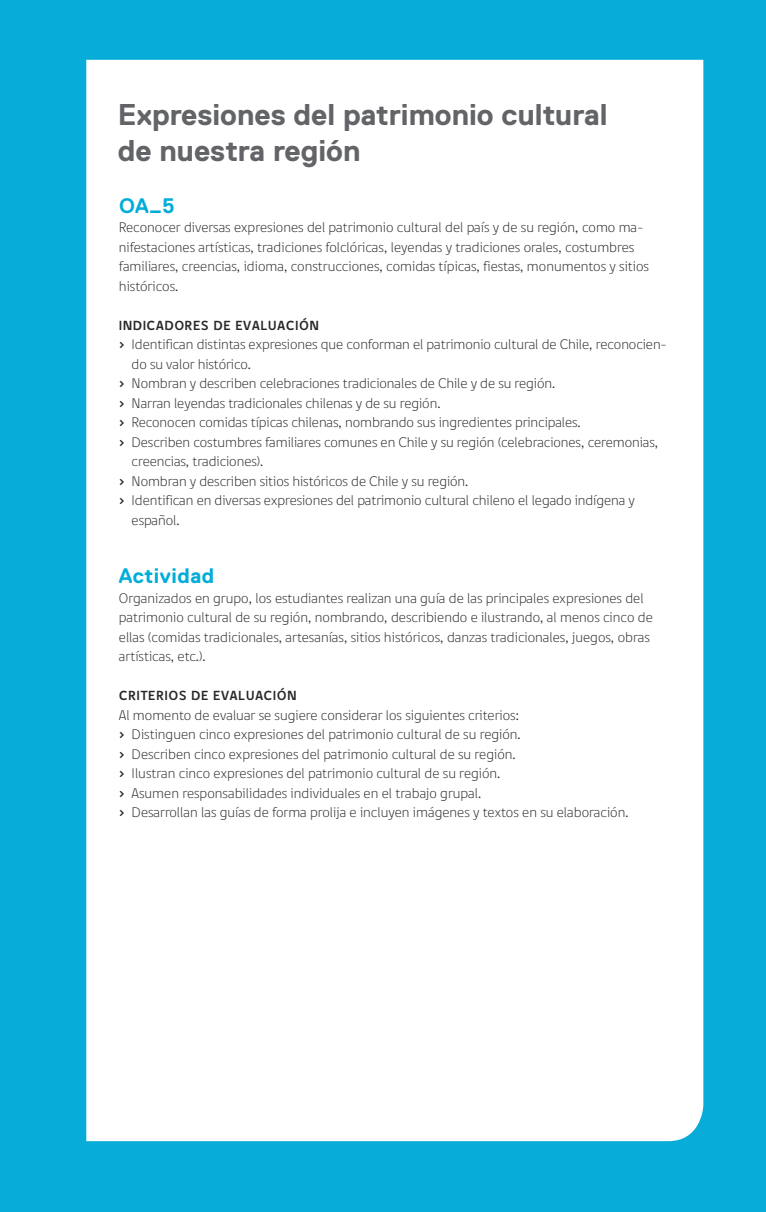
<style>
.page{position:relative;width:766px;height:1212px;background:#fff}
.page>*{position:absolute;margin:0;border:0;box-sizing:border-box;transform-origin:0 0}
.t1{font:700 30px/36px "Replica";color:#626468}
.t2{font:700 30px "Replica Std";letter-spacing:.025em;color:#636567}
.t3{font:700 21px "Replica Std";letter-spacing:.025em;color:#00add8}
.t4{font:14.25px/19.5px "Dignathin";color:#292829}
.t5{font:700 13.5px "Digna SC";letter-spacing:.025em;color:#292829}
.s1{font-family:"Digna Picto"}
</style>
<div class="page">
<div style="left:0;top:0;width:765px;height:1212px;background:#07acd8"></div>
<div style="left:86px;top:60px;width:617px;height:1081px;background:#fff"></div>
<div style="left:114px;top:190px;width:564px;height:637px;background:#fff"></div>
<div style="left:105px;top:92px;width:570px;height:44px;background:#fff"></div>
<h1 class="t1" style="left:118px;top:96px;width:491px">Expresiones del patrimonio cultural de nuestra región</h1>
<h1 class="t2" style="left:119px;top:147px;width:139px">Ejemplo 1</h1>
<h2 class="t3" style="left:119px;top:194px;width:57px">OA_5</h2>
<p class="t4" style="left:119px;top:218px;width:531px">Reconocer diversas expresiones del patrimonio cultural del país y de su región, como ma&shy;nifestaciones artísticas, tradiciones folclóricas, leyendas y tradiciones orales, costumbres familiares, creencias, idioma, construcciones, comidas típicas, fiestas, monumentos y sitios históricos.</p>
<p class="t5" style="left:119px;top:317px;width:201px">INDICADORES DE EVALUACIÓN</p>
<p class="t4" style="left:119px;top:335px;width:549px"><span class="s1">›</span> Identifican distintas expresiones que conforman el patrimonio cultural de Chile, reconocien-</p>
<p class="t4" style="left:132px;top:354px;width:121px">do su valor histórico.</p>
<p class="t4" style="left:119px;top:374px;width:438px"><span class="s1">›</span> Nombran y describen celebraciones tradicionales de Chile y de su región.</p>
<p class="t4" style="left:119px;top:393px;width:323px"><span class="s1">›</span> Narran leyendas tradicionales chilenas y de su región.</p>
<p class="t4" style="left:119px;top:413px;width:463px"><span class="s1">›</span> Reconocen comidas típicas chilenas, nombrando sus ingredientes principales.</p>
<p class="t4" style="left:119px;top:432px;width:540px"><span class="s1">›</span> Describen costumbres familiares comunes en Chile y su región (celebraciones, ceremonias,</p>
<p class="t4" style="left:132px;top:452px;width:133px">creencias, tradiciones).</p>
<p class="t4" style="left:119px;top:471px;width:351px"><span class="s1">›</span> Nombran y describen sitios históricos de Chile y su región.</p>
<p class="t4" style="left:119px;top:491px;width:517px"><span class="s1">›</span> Identifican en diversas expresiones del patrimonio cultural chileno el legado indígena y</p>
<p class="t4" style="left:132px;top:510px;width:49px">español.</p>
<h2 class="t3" style="left:119px;top:564px;width:97px">Actividad</h2>
<p class="t4" style="left:119px;top:588px;width:535px">Organizados en grupo, los estudiantes realizan una guía de las principales expresiones del patrimonio cultural de su región, nombrando, describiendo e ilustrando, al menos cinco de ellas (comidas tradicionales, artesanías, sitios históricos, danzas tradicionales, juegos, obras artísticas, etc.).</p>
<p class="t5" style="left:119px;top:687px;width:179px">CRITERIOS DE EVALUACIÓN</p>
<p class="t4" style="left:119px;top:705px;width:511px">Al momento de evaluar se sugiere considerar los siguientes criterios:<br><span class="s1">›</span> Distinguen cinco expresiones del patrimonio cultural de su región.<br><span class="s1">›</span> Describen cinco expresiones del patrimonio cultural de su región.<br><span class="s1">›</span> Ilustran cinco expresiones del patrimonio cultural de su región.<br><span class="s1">›</span> Asumen responsabilidades individuales en el trabajo grupal.<br><span class="s1">›</span> Desarrollan las guías de forma prolija e incluyen imágenes y textos en su elaboración.</p>
</div>
